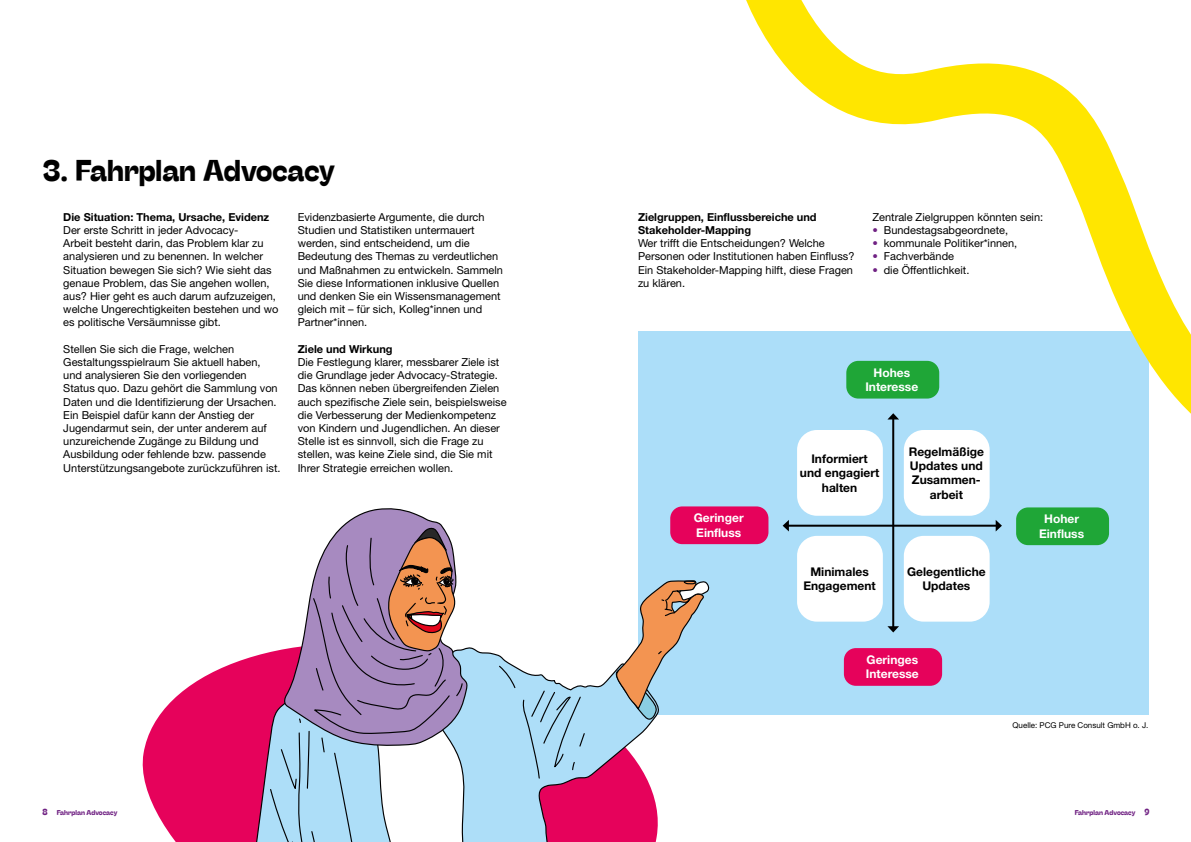
<style>
.page{position:relative;width:1191px;height:842px;background:#fff}
.page>*{position:absolute;margin:0;border:0;box-sizing:border-box;transform-origin:0 0}
.t1{font:700 30px "Stinger";color:#000}
.t2{font:700 12px/14.4px "Helvetica Neue LT Pro";color:#000;text-align:center}
.t3{font:700 12px/14.4px "Helvetica Neue LT Pro";color:#fff;text-align:center}
.t4{font:11px/13.2px "Helvetica Neue LT Pro";color:#000}
.t5{font:700 11px/13.2px "Helvetica Neue LT Pro";color:#000}
.t6{font:8px "Helvetica Neue LT Pro";color:#000}
.t7{font:700 7px "Stinger";color:#702283}
.s1{color:#702283}
.s2{font-size:9px}
</style>
<div class="page">
<svg style="left:142px;top:656px;width:111px;height:186px;fill:#e6025b"></svg>
<div style="left:638px;top:331px;width:510px;height:384px;background:#acdef9"></div>
<div style="left:797px;top:430px;width:86px;height:86px;background:#fff;border-radius:20px"></div>
<div style="left:797px;top:536px;width:86px;height:86px;background:#fff;border-radius:20px"></div>
<div style="left:903px;top:430px;width:86px;height:86px;background:#fff;border-radius:20px"></div>
<div style="left:903px;top:536px;width:86px;height:86px;background:#fff;border-radius:20px"></div>
<div style="left:1016px;top:507px;width:93px;height:38px;background:#1fa637;border-radius:12px"></div>
<div style="left:670px;top:506px;width:98px;height:38px;background:#e6025b;border-radius:12px"></div>
<div style="left:844px;top:648px;width:98px;height:38px;background:#e6025b;border-radius:12px"></div>
<hr style="left:787px;top:525px;width:210px;height:2px;background:#000">
<svg style="left:782px;top:520px;width:7px;height:11px"></svg>
<svg style="left:995px;top:520px;width:7px;height:11px"></svg>
<hr style="left:892px;top:418px;width:2px;height:210px;background:#000">
<svg style="left:887px;top:626px;width:12px;height:6px"></svg>
<svg style="left:746px;top:0;width:445px;height:495px"></svg>
<svg style="left:516px;top:667px;width:142px;height:175px"></svg>
<svg style="left:342px;top:508px;width:101px;height:18px"></svg>
<svg style="left:253px;top:526px;width:263px;height:316px"></svg>
<svg style="left:615px;top:580px;width:95px;height:140px"></svg>
<svg style="left:522px;top:690px;width:64px;height:89px;background:#a1cee6"></svg>
<h1 class="t1" style="left:43px;top:153px;width:294px">3. Fahrplan Advocacy</h1>
<p class="t5" style="left:63px;top:210px;width:207px">Die Situation: Thema, Ursache, Evidenz</p>
<p class="t4" style="left:63px;top:223px;width:217px">Der erste Schritt in jeder Advocacy-<br>Arbeit besteht darin, das Problem klar zu analysieren und zu benennen. In welcher Situation bewegen Sie sich? Wie sieht das genaue Problem, das Sie angehen wollen, aus? Hier geht es auch darum aufzuzeigen, welche Ungerechtigkeiten bestehen und wo es politische Versäumnisse gibt.</p>
<p class="t4" style="left:63px;top:342px;width:219px">Stellen Sie sich die Frage, welchen Gestaltungsspielraum Sie aktuell haben, und analysieren Sie den vorliegenden Status quo. Dazu gehört die Sammlung von Daten und die Identifizierung der Ursachen.<br>Ein Beispiel dafür kann der Anstieg der Jugendarmut sein, der unter anderem auf unzureichende Zugänge zu Bildung und Ausbildung oder fehlende bzw. passende Unterstützungsangebote zurückzuführen ist.</p>
<p class="t4" style="left:298px;top:210px;width:207px">Evidenzbasierte Argumente, die durch Studien und Statistiken untermauert werden, sind entscheidend, um die Bedeutung des Themas zu verdeutlichen und Maßnahmen zu entwickeln. Sammeln Sie diese Informationen inklusive Quellen und denken Sie ein Wissensmanagement gleich mit – für sich, Kolleg*innen und Partner*innen.</p>
<p class="t5" style="left:298px;top:342px;width:96px">Ziele und Wirkung</p>
<p class="t4" style="left:298px;top:355px;width:210px">Die Festlegung klarer, messbarer Ziele ist die Grundlage jeder Advocacy-Strategie.<br>Das können neben übergreifenden Zielen auch spezifische Ziele sein, beispielsweise die Verbesserung der Medienkompetenz von Kindern und Jugendlichen. An dieser Stelle ist es sinnvoll, sich die Frage zu stellen, was keine Ziele sind, die Sie mit Ihrer Strategie erreichen wollen.</p>
<p class="t5" style="left:638px;top:210px;width:180px">Zielgruppen, Einflussbereiche und<br>Stakeholder-Mapping</p>
<p class="t4" style="left:638px;top:236px;width:218px">Wer trifft die Entscheidungen? Welche Personen oder Institutionen haben Einfluss?<br>Ein Stakeholder-Mapping hilft, diese Fragen zu klären.</p>
<p class="t4" style="left:872px;top:210px;width:172px">Zentrale Zielgruppen könnten sein:</p>
<p class="t4" style="left:872px;top:223px;width:137px"><span class="s1">•</span> Bundestagsabgeordnete,</p>
<p class="t4" style="left:872px;top:236px;width:146px"><span class="s1">•</span> kommunale Politiker*innen,</p>
<p class="t4" style="left:872px;top:250px;width:83px"><span class="s1">•</span> Fachverbände</p>
<p class="t4" style="left:872px;top:263px;width:98px"><span class="s1">•</span> die Öffentlichkeit.</p>
<p class="t3" style="left:865px;top:365px;width:54px">Hohes<br>Interesse</p>
<p class="t3" style="left:694px;top:511px;width:51px;text-align:left">Geringer<br>Einfluss</p>
<p class="t2" style="left:800px;top:451px;width:81px">Informiert und engagiert halten</p>
<p class="t2" style="left:803px;top:564px;width:74px">Minimales<br>Engagement</p>
<p class="t2" style="left:908px;top:444px;width:77px">Regelmäßige<br>Updates und<br>Zusammen&shy;arbeit</p>
<p class="t2" style="left:907px;top:564px;width:80px">Gelegentliche<br>Updates</p>
<p class="t3" style="left:866px;top:652px;width:54px;text-align:left">Geringes<br>Interesse</p>
<p class="t3" style="left:1039px;top:512px;width:47px">Hoher<br>Einfluss</p>
<p class="t6" style="left:1012px;top:720px;width:137px">Quelle: PCG Pure Consult GmbH o. J.</p>
<p class="t7" style="left:43px;top:809px;width:76px"><span class="s2">8</span> Fahrplan Advocacy</p>
<p class="t7" style="left:1074px;top:809px;width:76px">Fahrplan Advocacy <span class="s2">9</span></p>
</div>
